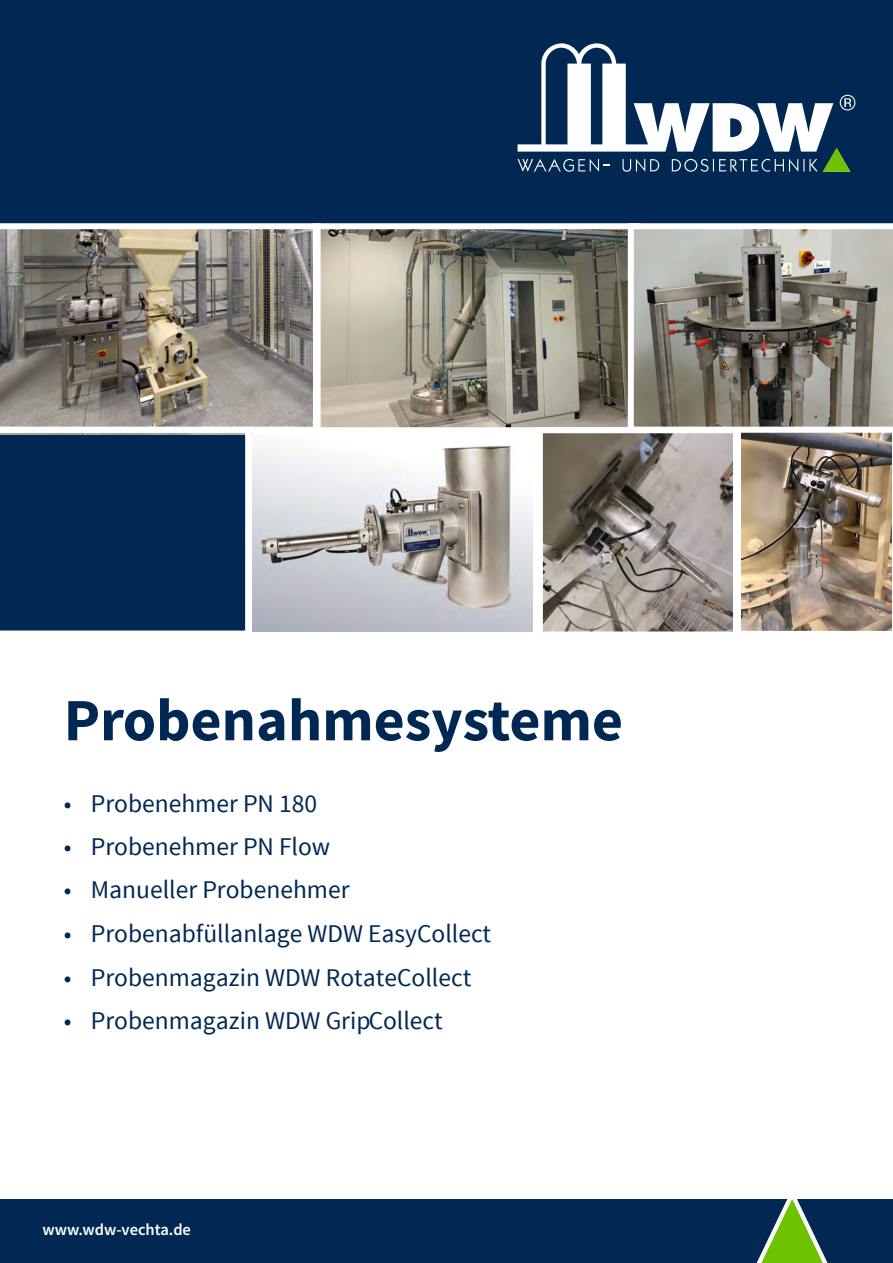
<style>
.page{position:relative;width:893px;height:1263px;background:#fff}
.page>*{position:absolute;margin:0;border:0;box-sizing:border-box;transform-origin:0 0}
.t1{font:700 60px "Source Sans Pro";color:#002853}
.t2{font:25.5px "Source Sans Pro";color:#002853}
.t3{font:600 16.5px "Source Sans Pro";color:#fff}
</style>
<div class="page">
<div style="left:0;top:0;width:893px;height:223px;background:#002853"></div>
<svg style="left:324px;top:223px;width:301px;height:202px;background:#969285"></svg>
<svg style="left:625px;top:223px;width:268px;height:201px;background:#8d8a81"></svg>
<div style="left:0;top:1199px;width:893px;height:64px;background:#002853"></div>
<svg style="left:0;top:223px;width:324px;height:202px;background:#8c867d"></svg>
<svg style="left:756px;top:1199px;width:72px;height:64px"></svg>
<img style="left:744px;top:424px;width:149px;height:207px">
<div style="left:0;top:424px;width:302px;height:207px;background:#002853"></div>
<svg style="left:534px;top:424px;width:210px;height:208px;background:#978f89"></svg>
<svg style="left:518px;top:43px;width:337px;height:129px"></svg>
<svg style="left:242px;top:425px;width:304px;height:207px"></svg>
<h1 class="t1" style="left:64px;top:682px;width:561px">Probenahmesysteme</h1>
<p class="t2" style="left:64px;top:787px;width:255px">• Probenehmer PN 180</p>
<p class="t2" style="left:64px;top:831px;width:268px">• Probenehmer PN Flow</p>
<p class="t2" style="left:64px;top:874px;width:287px">• Manueller Probenehmer</p>
<p class="t2" style="left:64px;top:917px;width:429px">• Probenabfüllanlage WDW EasyCollect</p>
<p class="t2" style="left:64px;top:961px;width:409px">• Probenmagazin WDW RotateCollect</p>
<p class="t2" style="left:64px;top:1005px;width:381px">• Probenmagazin WDW GripCollect</p>
<p class="t3" style="left:43px;top:1218px;width:150px">www.wdw-vechta.de</p>
</div>
